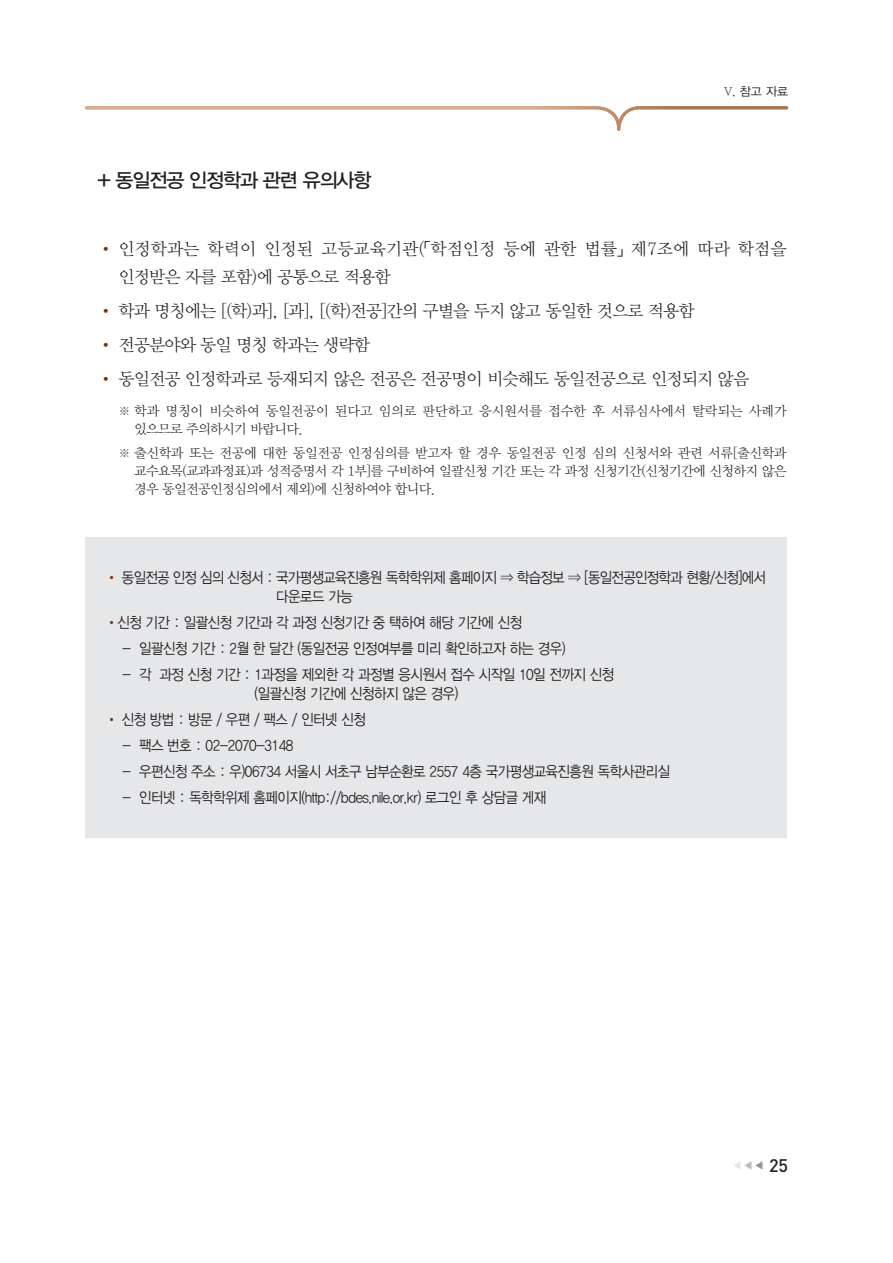
<style>
.page{position:relative;width:893px;height:1263px;background:#fff}
.page>*{position:absolute;margin:0;border:0;box-sizing:border-box;transform-origin:0 0}
.t1{font:19.5px "YDVYGO Std 33 KS Cms UHC H";letter-spacing:-.05em;color:#231f20}
.t2{font:500 18px "DIN Pro";color:#231f20}
.t3{font:17.25px "YDVY Mj O Std 32 KS Cms UHC H";letter-spacing:-.05em;color:#231f20}
.t4{font:17.25px/27.6px "YDVY Mj O Std 32 KS Cms UHC H";color:#231f20}
.t5{font:15px/19.5px "YDVYGO Std 32 KS Cms UHC H";letter-spacing:-.035em;color:#231f20;scale:.9 1}
.t6{font:15px/19.5px "YDVYGO Std 32 KS Cms UHC H";letter-spacing:-.055em;color:#231f20;scale:.9 1}
.t7{font:13.5px/18px "YDVY Mj O Std 32 KS Cms UHC H";letter-spacing:-.05em;color:#231f20;text-align:justify}
.t8{font:13.5px/18px "YDVY Mj O Std 32 KS Cms UHC H";letter-spacing:-.01em;color:#231f20}
.t9{font:12px "YDVYGO Std 32 KS Cms UHC H";color:#231f20}
.s1{font-family:"YDVY Mj O Std 32 KS Cms UHC H"}
.s2{color:#7b3300}
</style>
<div class="page">
<svg style="left:85px;top:106px;width:703px;height:25px"></svg>
<div style="left:85px;top:537px;width:701px;height:301px;background:#e6e7e9"></div>
<h1 class="t1" style="left:98px;top:171px;width:275px">+ 동일전공 인정학과 관련 유의사항</h1>
<p class="t9" style="left:724px;top:86px;width:65px"><span class="s1">V</span>. 참고 자료</p>
<p class="t4" style="left:118px;top:236px;width:670px;text-indent:-21px"><span class="s2">•</span> 인정학과는 학력이 인정된 고등교육기관(「학점인정 등에 관한 법률」 제7조에 따라 학점을 인정받은 자를 포함)에 공통으로 적용함</p>
<p class="t3" style="left:98px;top:303px;width:598px"><span class="s2">•</span> 학과 명칭에는 [(학)과], [과], [(학)전공]간의 구별을 두지 않고 동일한 것으로 적용함</p>
<p class="t3" style="left:98px;top:337px;width:274px"><span class="s2">•</span> 전공분야와 동일 명칭 학과는 생략함</p>
<p class="t3" style="left:98px;top:371px;width:653px"><span class="s2">•</span> 동일전공 인정학과로 등재되지 않은 전공은 전공명이 비슷해도 동일전공으로 인정되지 않음</p>
<p class="t8" style="left:134px;top:402px;width:654px;text-indent:-16px">※ 학과 명칭이 비슷하여 동일전공이 된다고 임의로 판단하고 응시원서를 접수한 후 서류심사에서 탈락되는 사례가 있으므로 주의하시기 바랍니다.</p>
<p class="t7" style="left:134px;top:445px;width:654px;text-indent:-16px">※ 출신학과 또는 전공에 대한 동일전공 인정심의를 받고자 할 경우 동일전공 인정 심의 신청서와 관련 서류[출신학과 교수요목(교과과정표)과 성적증명서 각 1부]를 구비하여 일괄신청 기간 또는 각 과정 신청기간(신청기간에 신청하지 않은 경우 동일전공인정심의에서 제외)에 신청하여야 합니다.</p>
<p class="t6" style="left:276px;top:568px;width:545px;text-indent:-171px"><span class="s2">•</span> 동일전공 인정 심의 신청서 : 국가평생교육진흥원 독학학위제 홈페이지 ⇒ 학습정보 ⇒ [동일전공인정학과 현황/신청]에서 다운로드 가능</p>
<p class="t5" style="left:105px;top:614px;width:465px"><span class="s2">•</span>신청 기간 : 일괄신청 기간과 각 과정 신청기간 중 택하여 해당 기간에 신청</p>
<p class="t5" style="left:123px;top:640px;width:494px">- 일괄신청 기간 : 2월 한 달간 (동일전공 인정여부를 미리 확인하고자 하는 경우)</p>
<p class="t5" style="left:254px;top:665px;width:401px;text-indent:-132px">- 각 과정 신청 기간 : 1과정을 제외한 각 과정별 응시원서 접수 시작일 10일 전까지 신청 (일괄신청 기간에 신청하지 않은 경우)</p>
<p class="t5" style="left:105px;top:711px;width:291px"><span class="s2">•</span> 신청 방법 : 방문 / 우편 / 팩스 / 인터넷 신청</p>
<p class="t5" style="left:123px;top:737px;width:191px">- 팩스 번호 : 02-2070-3148</p>
<p class="t5" style="left:123px;top:763px;width:610px">- 우편신청 주소 : 우)06734 서울시 서초구 남부순환로 2557 4층 국가평생교육진흥원 독학사관리실</p>
<p class="t5" style="left:123px;top:788px;width:472px">- 인터넷 : 독학학위제 홈페이지(http://bdes.nile.or.kr) 로그인 후 상담글 게재</p>
<p class="t2" style="left:732px;top:1155px;width:58px"><sup>◀</sup><sup>◀</sup><sup>◀</sup> 25</p>
</div>
